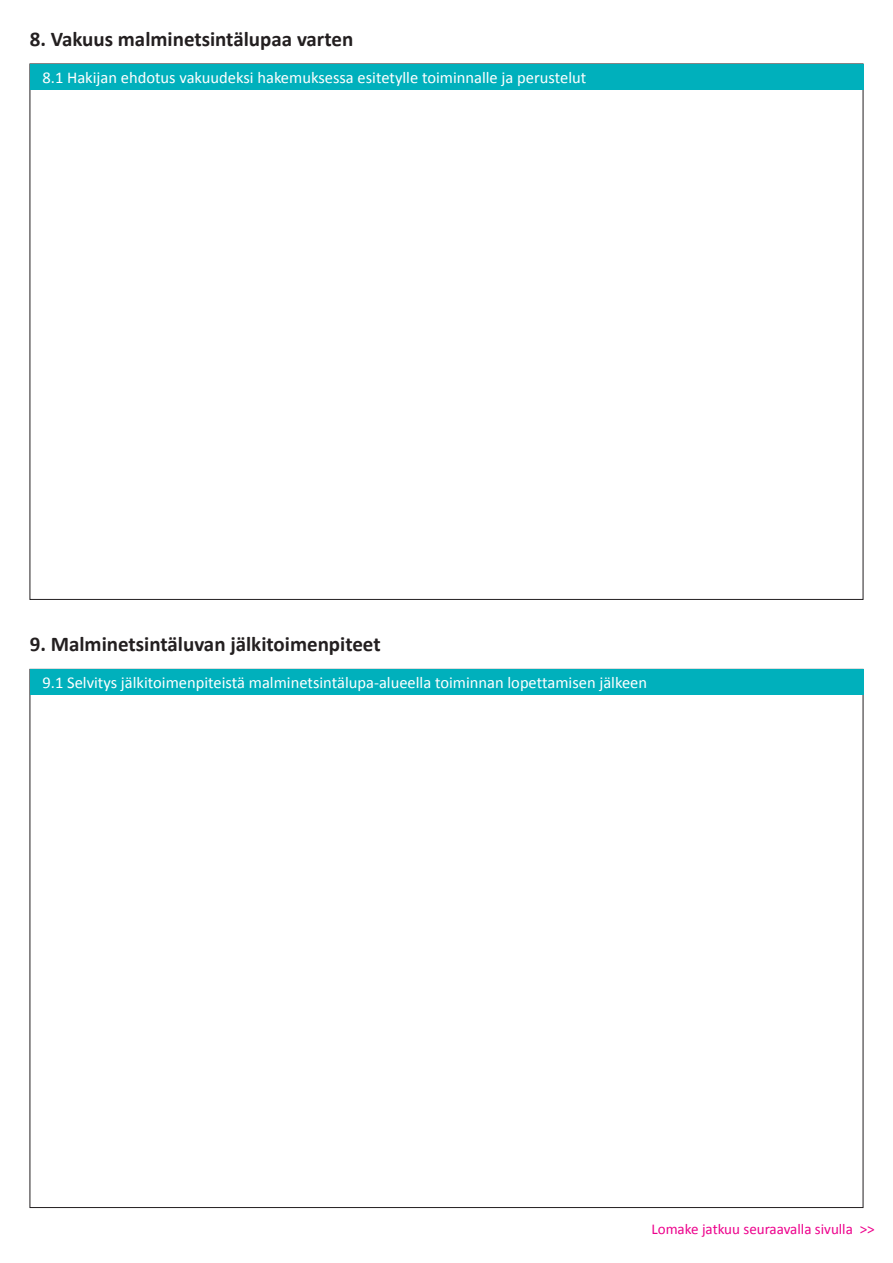
<style>
.page{position:relative;width:893px;height:1263px;background:#fff}
.page>*{position:absolute;margin:0;border:0;box-sizing:border-box;transform-origin:0 0}
.t1{font:700 21px "Calibri";color:#231f20}
.t2{font:16.5px "Calibri";color:#fff}
.t3{font:15px "Calibri";color:#ed028c}
</style>
<div class="page">
<div style="left:30px;top:669px;width:833px;height:26px;background:#00b0bc"></div>
<div style="left:30px;top:64px;width:833px;height:25px;background:#00b0bc"></div>
<p class="t1" style="left:30px;top:25px;width:325px">8. Vakuus malminetsintälupaa varten</p>
<p class="t2" style="left:43px;top:67px;width:545px">8.1 Hakijan ehdotus vakuudeksi hakemuksessa esitetylle toiminnalle ja perustelut</p>
<p class="t1" style="left:30px;top:630px;width:352px">9. Malminetsintäluvan jälkitoimenpiteet</p>
<p class="t2" style="left:43px;top:672px;width:606px">9.1 Selvitys jälkitoimenpiteistä malminetsintälupa-alueella toiminnan lopettamisen jälkeen</p>
<p class="t3" style="left:651px;top:1219px;width:225px">Lomake jatkuu seuraavalla sivulla &gt;&gt;</p>
</div>
